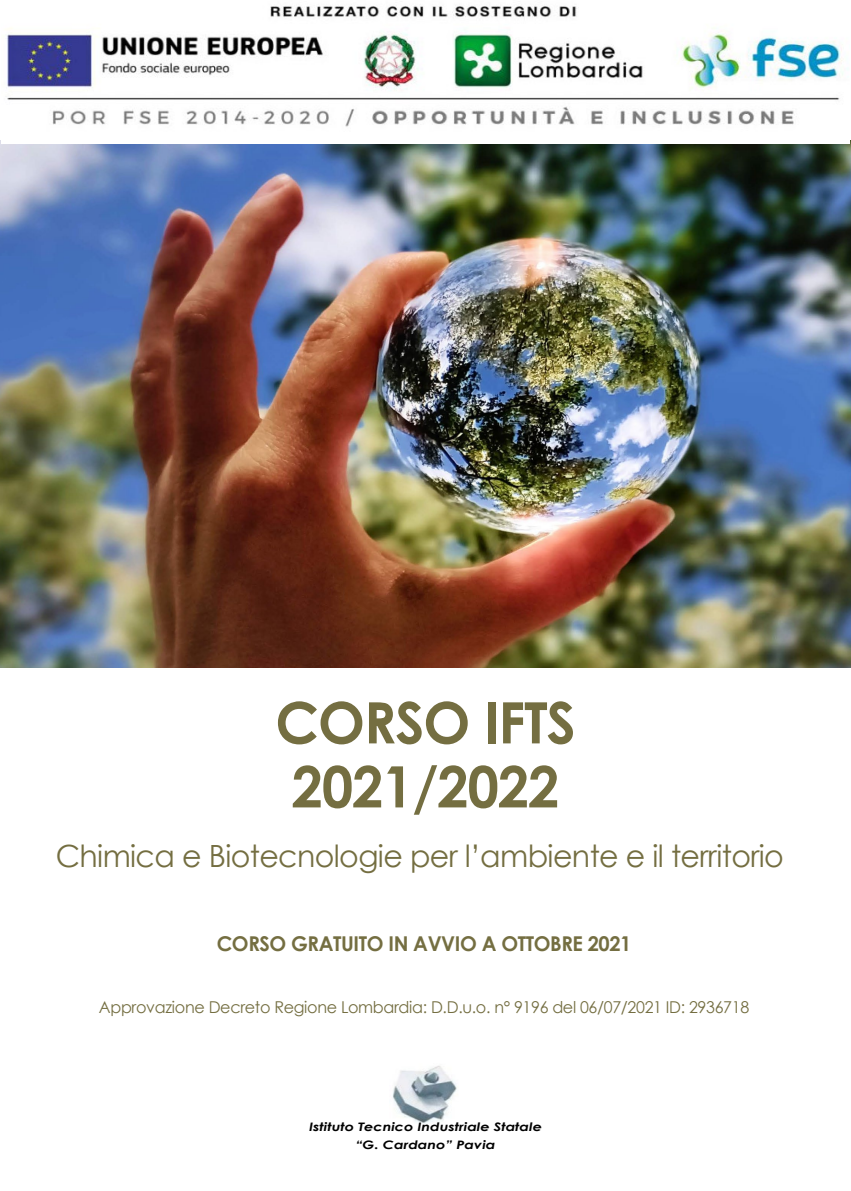
<style>
.page{position:relative;width:851px;height:1191px;background:#fff}
.page>*{position:absolute;margin:0;border:0;box-sizing:border-box;transform-origin:0 0}
.t1{font:700 57.2px "Century Gothic";letter-spacing:-.02em;color:#746e41}
.t2{font:30.6px "Century Gothic";letter-spacing:-.02em;color:#746e41}
.t3{font:700 20.4px "Century Gothic";letter-spacing:-.02em;color:#746e41}
.t4{font:16.4px "Century Gothic";letter-spacing:-.02em;color:#746e41}
.t5{font:italic 700 11.6px "Century Gothic";color:#000;scale:1.24 1}
</style>
<div class="page">
<img style="left:0;top:140px;width:850px;height:528px">
<img style="left:1px;top:6px;width:848px;height:137px">
<img style="left:392px;top:1066px;width:65px;height:57px">
<p class="t1" style="left:275px;top:679px;width:302px">CORSO IFTS</p>
<p class="t1" style="left:291px;top:743px;width:269px">2021/2022</p>
<p class="t2" style="left:56px;top:834px;width:729px">Chimica e Biotecnologie per l’ambiente e il territorio</p>
<p class="t3" style="left:217px;top:928px;width:416px">CORSO GRATUITO IN AVVIO A OTTOBRE 2021</p>
<p class="t4" style="left:99px;top:995px;width:651px">Approvazione Decreto Regione Lombardia: D.D.u.o. n° 9196 del 06/07/2021 ID: 2936718</p>
<p class="t5" style="left:309px;top:1117px;width:189px">Istituto Tecnico Industriale Statale</p>
<p class="t5" style="left:355px;top:1135px;width:114px">“G. Cardano” Pavia</p>
</div>
